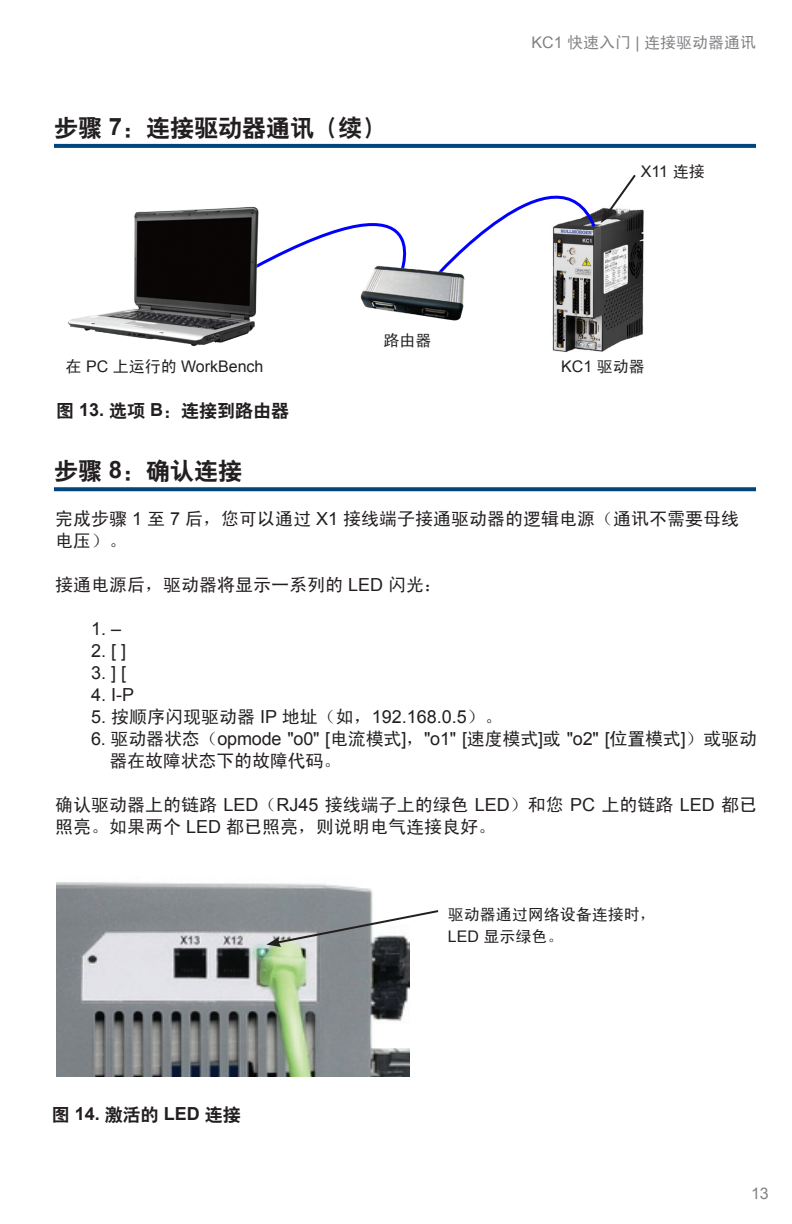
<style>
.page{position:relative;width:792px;height:1224px;background:#fff}
.page>*{position:absolute;margin:0;border:0;box-sizing:border-box;transform-origin:0 0}
.Paragraph_Style_2{font:24px "H Yb 2 gj";color:#231f20}
.t1{font:18px/22px "Sim Hei";color:#231f20}
.t2{font:18px "Arial";color:#231f20}
.t3{font:18px "H Yb 2 gj";color:#231f20}
.t4{font:16px "Arial";color:#231f20}
.t5{font:16px/22px "Sim Hei";color:#231f20}
.t6{font:16px "Sim Hei";color:#808285}
.t7{font:16px "Arial";color:#808285}
.s1{font-family:"Arial";font-weight:700}
.s2{font-family:"Arial"}
.s3{font-family:"Sim Hei"}
</style>
<div class="page">
<img style="left:57px;top:882px;width:352px;height:195px">
<svg style="left:266px;top:909px;width:173px;height:38px"></svg>
<img style="left:552px;top:209px;width:92px;height:143px">
<img style="left:68px;top:208px;width:189px;height:138px">
<img style="left:360px;top:282px;width:104px;height:39px">
<svg style="left:232px;top:143px;width:406px;height:139px"></svg>
<svg style="left:54px;top:144px;width:702px;height:4px;background:#064a81"></svg>
<svg style="left:54px;top:487px;width:702px;height:4px;background:#0f5085"></svg>
<p class="Paragraph_Style_2" style="left:54px;top:116px;width:334px">步骤 <span class="s1">7</span>：连接驱动器通讯（续）</p>
<p class="t5" style="left:383px;top:330px;width:49px">路由器</p>
<p class="t6" style="left:532px;top:34px;width:226px"><span class="s2">KC1</span> 快速入门 <span class="s2">|</span> 连接驱动器通讯</p>
<p class="t4" style="left:641px;top:161px;width:65px">X11 <span class="s3">连接</span></p>
<p class="t4" style="left:66px;top:356px;width:199px"><span class="s3">在</span> PC <span class="s3">上运行的</span> WorkBench</p>
<p class="t4" style="left:561px;top:356px;width:85px">KC1 <span class="s3">驱动器</span></p>
<p class="t3" style="left:56px;top:402px;width:235px">图 <span class="s1">13.</span> 选项 <span class="s1">B</span>：连接到路由器</p>
<p class="Paragraph_Style_2" style="left:54px;top:459px;width:190px">步骤 <span class="s1">8</span>：确认连接</p>
<p class="t1" style="left:55px;top:507px;width:686px">完成步骤 <span class="s2">1</span> 至 <span class="s2">7</span> 后，您可以通过 <span class="s2">X1</span> 接线端子接通驱动器的逻辑电源（通讯不需要母线电压）。</p>
<p class="t1" style="left:55px;top:573px;width:389px">接通电源后，驱动器将显示一系列的 <span class="s2">LED</span> 闪光：</p>
<p class="t2" style="left:91px;top:617px;width:32px">1. –</p>
<p class="t2" style="left:91px;top:639px;width:37px">2.[]</p>
<p class="t2" style="left:91px;top:661px;width:37px">3.][</p>
<p class="t2" style="left:91px;top:683px;width:45px">4. I-P</p>
<p class="t2" style="left:91px;top:705px;width:413px">5. <span class="s3">按顺序闪现驱动器</span> IP <span class="s3">地址（如，</span>192.168.0.5<span class="s3">）。</span></p>
<p class="t1" style="left:109px;top:727px;width:649px;text-indent:-18px"><span class="s2">6.</span> 驱动器状态（<span class="s2">opmode "o0" [</span>电流模式<span class="s2">]</span>，<span class="s2">"o1" [</span>速度模式<span class="s2">]</span>或 <span class="s2">"o2" [</span>位置模式<span class="s2">]</span>）或驱动器在故障状态下的故障代码。</p>
<p class="t1" style="left:55px;top:793px;width:704px">确认驱动器上的链路 <span class="s2">LED</span>（<span class="s2">RJ45</span> 接线端子上的绿色 <span class="s2">LED</span>）和您 <span class="s2">PC</span> 上的链路 <span class="s2">LED</span> 都已照亮。如果两个 <span class="s2">LED</span> 都已照亮，则说明电气连接良好。</p>
<p class="t3" style="left:52px;top:1105px;width:191px">图 <span class="s1">14.</span> 激活的 <span class="s1">LED</span> 连接</p>
<p class="t5" style="left:448px;top:903px;width:209px">驱动器通过网络设备连接时，<br><span class="s2">LED</span> 显示绿色。</p>
<p class="t7" style="left:751px;top:1183px;width:19px">13</p>
</div>
